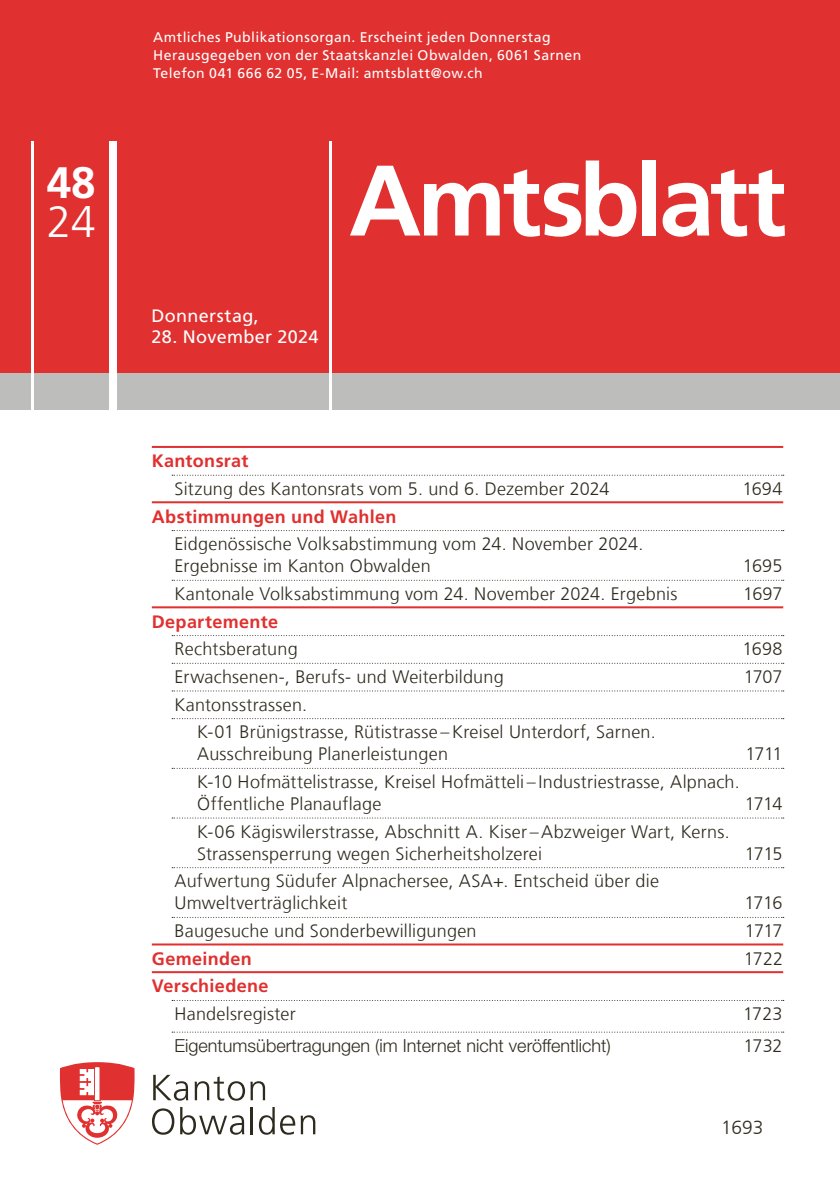
<style>
.page{position:relative;width:840px;height:1191px;background:#fff}
.page>*{position:absolute;margin:0;border:0;box-sizing:border-box;transform-origin:0 0}
.t1{font:700 100px "Frutiger LT Com";letter-spacing:-.04em;color:#fff}
.t2{font:700 44px "Frutiger LT Com";color:#fff}
.t3{font:300 44px "Frutiger LT Com";color:#fff}
.t4{font:300 19px "Frutiger LT Com";color:#2e2b1e}
.t5{font:300 18px/22px "Frutiger LT Com";letter-spacing:.015em;color:#2e2b1e}
.t6{font:700 18px "Frutiger LT Com";letter-spacing:.02em;color:#e0302f}
.t7{font:300 18px "Helvetica Neue LT Std";color:#2e2b1e}
.t8{font:18px "Frutiger LT Com";letter-spacing:.02em;color:#fff}
.t9{font:14px/18px "Frutiger LT Com";letter-spacing:.035em;color:#fff}
</style>
<div class="page">
<div style="left:0;top:372px;width:839px;height:37px;background:#bdbdbb"></div>
<div style="left:0;top:0;width:839px;height:372px;background:#e0302f"></div>
<div style="left:109px;top:142px;width:7px;height:272px;background:#fff"></div>
<hr style="left:31px;top:142px;width:3px;height:272px;background:#fff">
<hr style="left:329px;top:142px;width:3px;height:272px;background:#fff">
<svg style="left:153px;top:1074px;width:35px;height:26px"></svg>
<svg style="left:194px;top:1076px;width:71px;height:24px"></svg>
<svg style="left:152px;top:1108px;width:22px;height:26px"></svg>
<svg style="left:180px;top:1107px;width:64px;height:27px"></svg>
<hr style="left:250px;top:1107px;width:3px;height:27px;background:#2e2b1e">
<svg style="left:259px;top:1107px;width:15px;height:27px"></svg>
<svg style="left:280px;top:1115px;width:35px;height:19px"></svg>
<svg style="left:60px;top:1062px;width:74px;height:82px"></svg>
<hr style="left:152px;top:446px;width:630px;height:2px;background:#e0302f">
<svg style="left:172px;top:475px;width:611px;height:1px"></svg>
<hr style="left:152px;top:501px;width:630px;height:2px;background:#e0302f">
<svg style="left:172px;top:530px;width:611px;height:1px"></svg>
<svg style="left:172px;top:580px;width:611px;height:1px"></svg>
<hr style="left:152px;top:606px;width:630px;height:2px;background:#e0302f">
<svg style="left:172px;top:635px;width:611px;height:1px"></svg>
<svg style="left:172px;top:663px;width:611px;height:1px"></svg>
<svg style="left:172px;top:690px;width:611px;height:1px"></svg>
<svg style="left:172px;top:718px;width:611px;height:1px"></svg>
<svg style="left:172px;top:768px;width:611px;height:1px"></svg>
<svg style="left:172px;top:817px;width:611px;height:1px"></svg>
<svg style="left:172px;top:867px;width:611px;height:1px"></svg>
<svg style="left:172px;top:917px;width:611px;height:1px"></svg>
<hr style="left:152px;top:943px;width:630px;height:2px;background:#e0302f">
<hr style="left:152px;top:971px;width:630px;height:2px;background:#e0302f">
<svg style="left:172px;top:1000px;width:611px;height:1px"></svg>
<svg style="left:172px;top:1031px;width:611px;height:1px"></svg>
<h2 class="t2" style="left:47px;top:157px;width:50px">48</h2>
<h2 class="t3" style="left:47px;top:196px;width:50px">24</h2>
<p class="t9" style="left:153px;top:28px;width:429px">Amtliches Publikationsorgan. Erscheint jeden Donnerstag<br>Herausgegeben von der Staatskanzlei Obwalden, 6061 Sarnen<br>Telefon 041 666 62 05, E-Mail: amtsblatt@ow.ch</p>
<p class="t8" style="left:151px;top:305px;width:109px">Donnerstag,</p>
<p class="t8" style="left:151px;top:326px;width:168px">28. November 2024</p>
<h1 class="t1" style="left:349px;top:142px;width:438px">Amtsblatt</h1>
<p class="t6" style="left:152px;top:450px;width:98px">Kantonsrat</p>
<p class="t5" style="left:174px;top:478px;width:436px">Sitzung des Kantonsrats vom 5. und 6. Dezember 2024</p>
<p class="t5" style="left:742px;top:478px;width:42px">1694</p>
<p class="t6" style="left:152px;top:506px;width:246px">Abstimmungen und Wahlen</p>
<p class="t5" style="left:174px;top:533px;width:470px">Eidgenössische Volksabstimmung vom 24. November 2024.<br>Ergebnisse im Kanton Obwalden</p>
<p class="t5" style="left:742px;top:555px;width:41px">1695</p>
<p class="t5" style="left:174px;top:583px;width:504px">Kantonale Volksabstimmung vom 24. November 2024. Ergebnis</p>
<p class="t5" style="left:742px;top:583px;width:41px">1697</p>
<p class="t6" style="left:152px;top:611px;width:128px">Departemente</p>
<p class="t5" style="left:174px;top:638px;width:125px">Rechtsberatung</p>
<p class="t5" style="left:742px;top:638px;width:41px">1698</p>
<p class="t5" style="left:174px;top:666px;width:330px">Erwachsenen-, Berufs- und Weiterbildung</p>
<p class="t5" style="left:743px;top:666px;width:40px">1707</p>
<p class="t5" style="left:197px;top:690px;width:460px;line-height:27.6px;text-indent:-23px">Kantonsstrassen.<br>K-01 Brünigstrasse, Rütistrasse –Kreisel Unterdorf, Sarnen.</p>
<p class="t5" style="left:197px;top:743px;width:252px">Ausschreibung Planerleistungen</p>
<p class="t5" style="left:745px;top:743px;width:38px">1711</p>
<p class="t5" style="left:197px;top:771px;width:543px">K-10 Hofmättelistrasse, Kreisel Hofmätteli – Industriestrasse, Alpnach.<br>Öffentliche Planauflage</p>
<p class="t5" style="left:744px;top:793px;width:39px">1714</p>
<p class="t5" style="left:197px;top:820px;width:533px">K-06 Kägiswilerstrasse, Abschnitt A. Kiser –Abzweiger Wart, Kerns.<br>Strassensperrung wegen Sicherheitsholzerei</p>
<p class="t5" style="left:174px;top:870px;width:485px">Aufwertung Südufer Alpnachersee, ASA+. Entscheid über die<br>Umweltverträglichkeit</p>
<p class="t5" style="left:744px;top:842px;width:39px">1715</p>
<p class="t5" style="left:744px;top:892px;width:39px">1716</p>
<p class="t5" style="left:174px;top:920px;width:303px">Baugesuche und Sonderbewilligungen</p>
<p class="t5" style="left:744px;top:920px;width:39px">1717</p>
<p class="t6" style="left:152px;top:948px;width:101px">Gemeinden</p>
<p class="t5" style="left:743px;top:947px;width:41px">1722</p>
<p class="t6" style="left:152px;top:975px;width:118px">Verschiedene</p>
<p class="t5" style="left:174px;top:1003px;width:123px">Handelsregister</p>
<p class="t5" style="left:742px;top:1003px;width:41px">1723</p>
<p class="t7" style="left:174px;top:1034px;width:437px">Eigentumsübertragungen (im Internet nicht veröffentlicht)</p>
<p class="t5" style="left:743px;top:1034px;width:40px">1732</p>
<p class="t4" style="left:720px;top:1116px;width:44px">1693</p>
</div>
